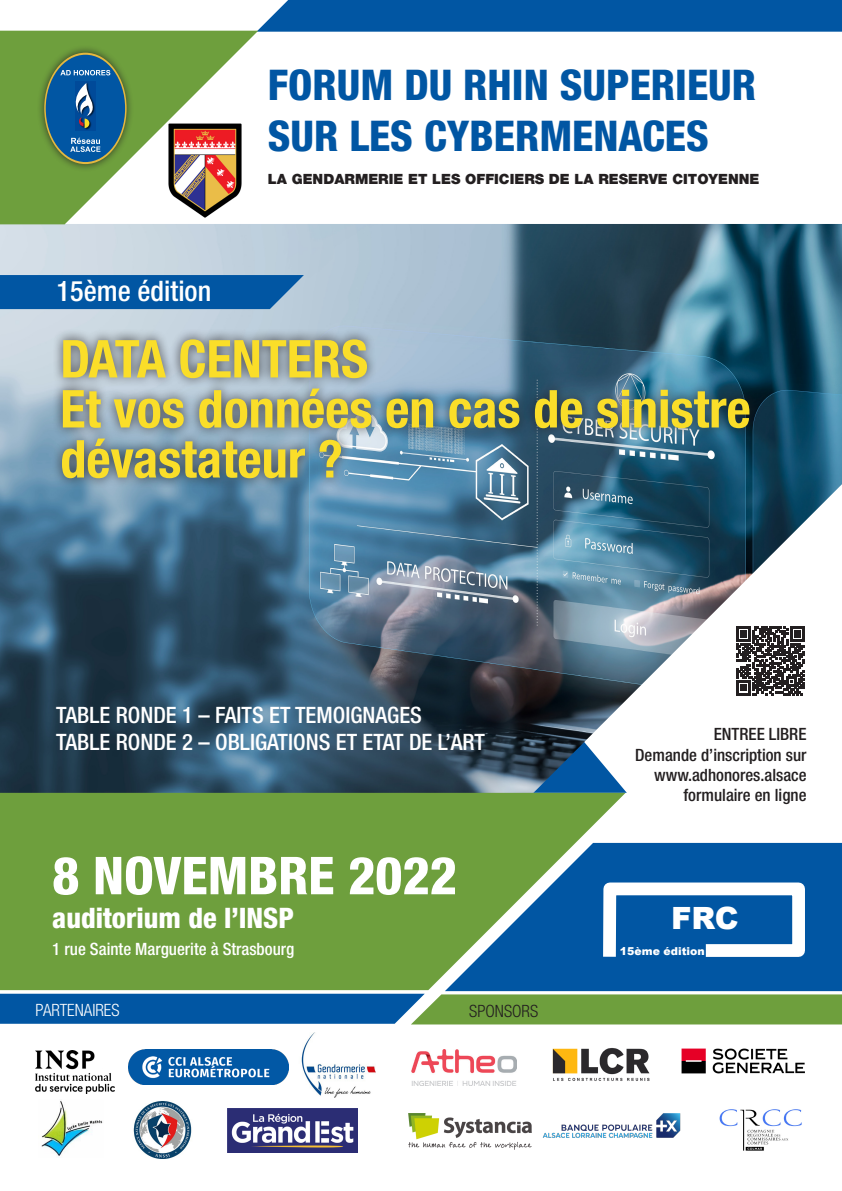
<style>
.page{position:relative;width:842px;height:1191px;background:#fff}
.page>*{position:absolute;margin:0;border:0;box-sizing:border-box;transform-origin:0 0}
.t1{font:700 condensed 52.3px "Helvetica Neue LT Std";color:#fade29}
.t2{font:800 condensed 52.3px "Helvetica Neue LT Std";color:#fff}
.t3{font:800 condensed 42.4px "Helvetica Neue LT Std";color:#0156a3}
.t4{font:900 30.7px "Arial";color:#fff}
.t5{font:800 condensed 28.3px "Helvetica Neue LT Std";color:#fff}
.t6{font:500 condensed 28.3px "Helvetica Neue LT Std";color:#fff}
.t7{font:500 condensed 22.6px "Helvetica Neue LT Std";color:#fff}
.t8{font:500 condensed 17px "Helvetica Neue LT Std";color:#231f20}
.t9{font:500 condensed 17px "Helvetica Neue LT Std";color:#fff}
.t10{font:300 condensed 17px "Helvetica Neue LT Std";color:#fff}
.t11{font:300 condensed 17px "Helvetica Neue LT Std";color:#231f20}
.t12{font:900 14.1px "Helvetica Neue LT Std";color:#231f20}
.t13{font:900 10.9px "Arial";color:#fff}
</style>
<div class="page">
<img style="left:0;top:224px;width:842px;height:570px">
<div style="left:51px;top:328px;width:709px;height:161px;background:#231f20;opacity:.8"></div>
<img style="left:129px;top:1049px;width:159px;height:35px">
<img style="left:133px;top:1101px;width:59px;height:58px">
<div style="left:256px;top:0;width:586px;height:32px;background:#0156a3"></div>
<div style="left:0;top:275px;width:304px;height:34px;background:#0156a3"></div>
<svg style="left:0;top:993px;width:842px;height:31px;background:#428278"></svg>
<div style="left:445px;top:843px;width:397px;height:148px;background:#0156a3"></div>
<svg style="left:625px;top:876px;width:186px;height:93px"></svg>
<img style="left:542px;top:1113px;width:139px;height:25px">
<img style="left:552px;top:1048px;width:98px;height:33px">
<img style="left:682px;top:1048px;width:123px;height:25px">
<img style="left:301px;top:1033px;width:75px;height:64px">
<img style="left:719px;top:1109px;width:83px;height:42px">
<svg style="left:0;top:793px;width:625px;height:197px;background:#669a4f"></svg>
<img style="left:411px;top:1049px;width:106px;height:36px">
<svg style="left:0;top:31px;width:258px;height:193px;fill:#6e9f3d"></svg>
<div style="left:36px;top:45px;width:98px;height:127px;background:#231f20;opacity:.75"></div>
<svg style="left:44px;top:53px;width:83px;height:111px"></svg>
<div style="left:46px;top:55px;width:79px;height:107px;background:#0156a3;border-radius:50%"></div>
<svg style="left:70px;top:138px;width:30px;height:14px"></svg>
<img style="left:75px;top:82px;width:21px;height:48px">
<svg style="left:75px;top:83px;width:21px;height:45px"></svg>
<svg style="left:60px;top:70px;width:50px;height:5px"></svg>
<svg style="left:736px;top:626px;width:69px;height:69px"></svg>
<img style="left:408px;top:1113px;width:123px;height:36px">
<img style="left:36px;top:1050px;width:79px;height:43px">
<img style="left:227px;top:1108px;width:131px;height:44px">
<img style="left:167px;top:123px;width:75px;height:95px">
<img style="left:41px;top:1100px;width:62px;height:56px">
<p class="t6" style="left:57px;top:274px;width:156px">15ème édition</p>
<p class="t3" style="left:268px;top:59px;width:490px">FORUM DU RHIN SUPERIEUR</p>
<p class="t3" style="left:268px;top:109px;width:443px">SUR LES CYBERMENACES</p>
<p class="t12" style="left:268px;top:170px;width:493px">LA GENDARMERIE ET LES OFFICIERS DE LA RESERVE CITOYENNE</p>
<p class="t1" style="left:60px;top:327px;width:309px">DATA CENTERS</p>
<p class="t1" style="left:60px;top:377px;width:692px">Et vos données en cas de sinistre</p>
<p class="t1" style="left:60px;top:427px;width:284px">dévastateur ?</p>
<p class="t7" style="left:56px;top:701px;width:367px">TABLE RONDE 1 – FAITS ET TEMOIGNAGES</p>
<p class="t7" style="left:56px;top:728px;width:430px">TABLE RONDE 2 – OBLIGATIONS ET ETAT DE L’ART</p>
<p class="t2" style="left:52px;top:843px;width:406px">8 NOVEMBRE 2022</p>
<p class="t5" style="left:52px;top:900px;width:243px">auditorium de l’INSP</p>
<p class="t9" style="left:52px;top:939px;width:243px">1 rue Sainte Marguerite à Strasbourg</p>
<p class="t10" style="left:36px;top:1000px;width:86px">PARTENAIRES</p>
<p class="t11" style="left:469px;top:1000px;width:70px">SPONSORS</p>
<p class="t8" style="left:714px;top:724px;width:94px">ENTREE LIBRE</p>
<p class="t8" style="left:635px;top:744px;width:173px">Demande d’inscription sur</p>
<p class="t8" style="left:654px;top:764px;width:154px">www.adhonores.alsace</p>
<p class="t8" style="left:683px;top:785px;width:125px">formulaire en ligne</p>
<p class="t4" style="left:671px;top:895px;width:69px">FRC</p>
<p class="t13" style="left:620px;top:943px;width:86px">15ème édition</p>
</div>
